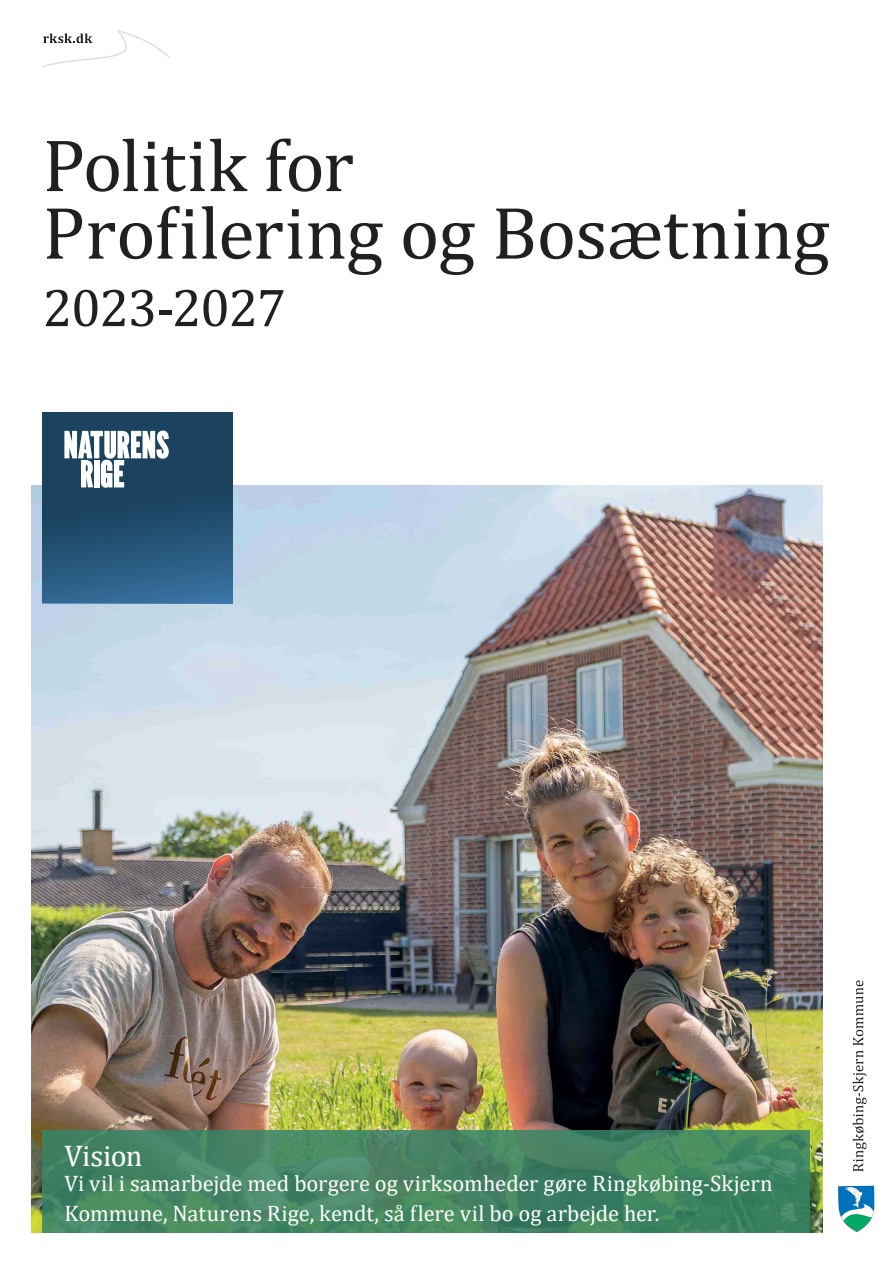
<style>
.page{position:relative;width:893px;height:1263px;background:#fff}
.page>*{position:absolute;margin:0;border:0;box-sizing:border-box;transform-origin:0 0}
.Titel_stor{font:75px/67.5px "Cambria";letter-spacing:-.005em;color:#231f20}
.Titel_stor-2{font:54px "Cambria";letter-spacing:-.03em;color:#231f20}
.Overskrift{font:30px "Cambria";letter-spacing:-.01em;color:#fff}
.Manchet{font:22.5px/30px "Cambria";color:#fff}
</style>
<div class="page">
<img style="left:32px;top:486px;width:791px;height:746px">
<div style="left:43px;top:412px;width:190px;height:191px;background:#1b425f"></div>
<div style="left:43px;top:455px;width:190px;height:148px;background:linear-gradient(to bottom,#153852,#326993)"></div>
<svg style="left:838px;top:1185px;width:37px;height:47px"></svg>
<svg style="left:853px;top:980px;width:13px;height:191px"></svg>
<svg style="left:43px;top:30px;width:126px;height:37px"></svg>
<svg style="left:64px;top:431px;width:105px;height:57px"></svg>
<svg style="left:43px;top:1131px;width:767px;height:102px;background:#448563"></svg>
<h1 class="Titel_stor" style="left:43px;top:131px;width:789px">Politik for<br>Profilering og Bosætning</h1>
<h1 class="Titel_stor-2" style="left:43px;top:276px;width:245px">2023-2027</h1>
<h1 class="Overskrift" style="left:64px;top:1138px;width:80px">Vision</h1>
<h4 class="Manchet" style="left:64px;top:1168px;width:710px">Vi vil i samarbejde med borgere og virksomheder gøre Ringkøbing-Skjern<br>Kommune, Naturens Rige, kendt, så flere vil bo og arbejde her.</h4>
</div>
